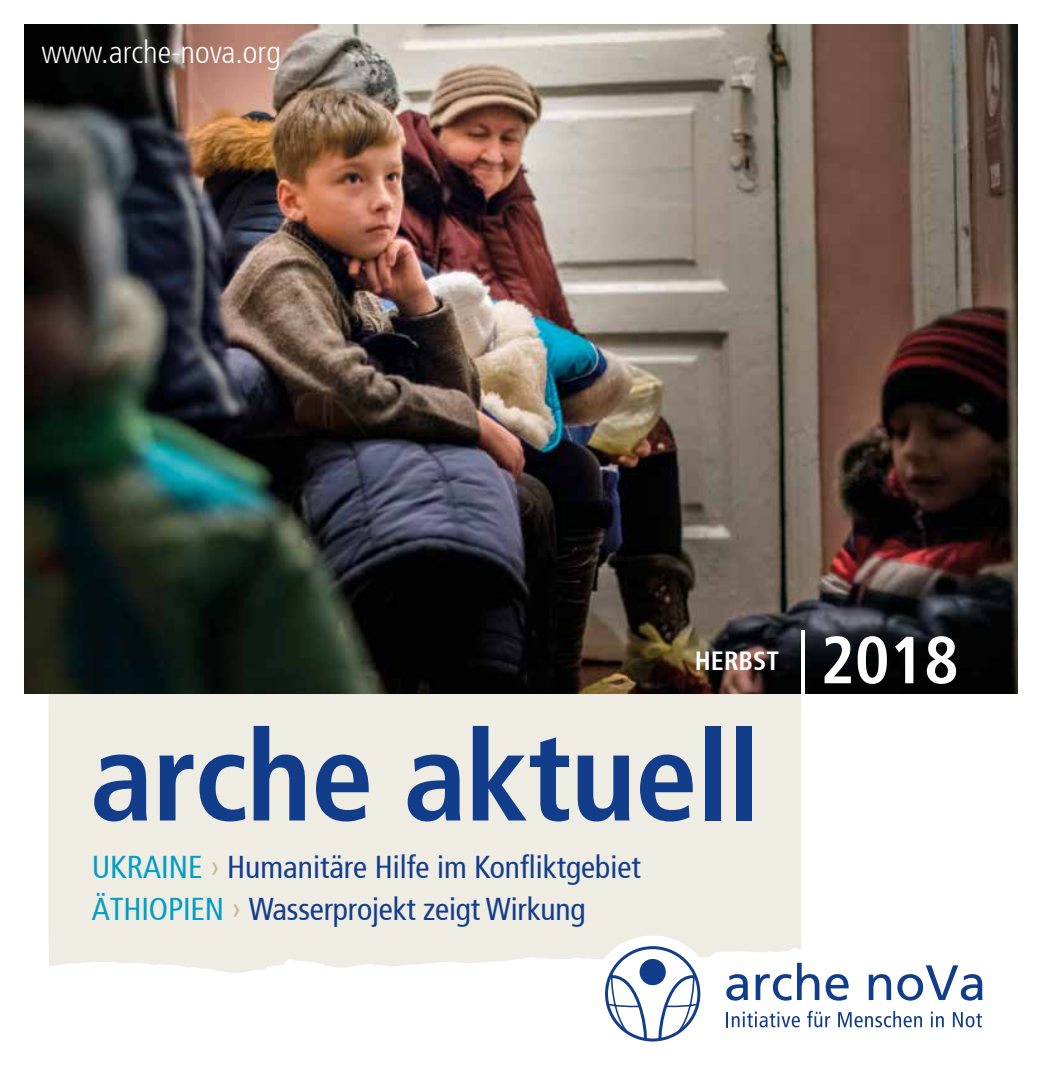
<style>
.page{position:relative;width:1042px;height:1092px;background:#fff}
.page>*{position:absolute;margin:0;border:0;box-sizing:border-box;transform-origin:0 0}
.t1{font:700 condensed 126px "Frutiger 67";letter-spacing:-.01em;color:#123d8a}
.t2{font:700 condensed 66.5px "Frutiger 67";color:#fff}
.t3{font:condensed 31.5px/42px "Frutiger 57";color:#123d8a}
.t4{font:300 condensed 31.5px "Frutiger 47";color:#fff}
.t5{font:700 condensed 26.25px "Frutiger 67";color:#fff}
.s1{color:#009dc5}
.s2{color:#ccba8d}
.s3{font-family:"Frutiger 47";font-weight:300;font-size:63px}
</style>
<div class="page">
<div style="left:48px;top:693px;width:753px;height:279px;background:#efece4"></div>
<img style="left:25px;top:25px;width:992px;height:668px">
<div style="left:589px;top:935px;width:126px;height:127px;background:#fff;border-radius:50%"></div>
<svg style="left:607px;top:965px;width:41px;height:74px"></svg>
<svg style="left:657px;top:965px;width:42px;height:74px"></svg>
<div style="left:605px;top:946px;width:95px;height:95px;border:3px solid #123d8a;border-radius:50%"></div>
<div style="left:641px;top:960px;width:23px;height:23px;background:#123d8a;border-radius:50%"></div>
<div style="left:639px;top:958px;width:27px;height:27px;border:3px solid #123d8a;border-radius:50%"></div>
<svg style="left:726px;top:1011px;width:74px;height:16px"></svg>
<svg style="left:807px;top:1010px;width:23px;height:17px"></svg>
<svg style="left:838px;top:1011px;width:84px;height:16px"></svg>
<svg style="left:931px;top:1011px;width:13px;height:16px"></svg>
<svg style="left:953px;top:1012px;width:29px;height:15px"></svg>
<svg style="left:726px;top:974px;width:22px;height:26px"></svg>
<svg style="left:755px;top:974px;width:36px;height:26px"></svg>
<svg style="left:797px;top:962px;width:22px;height:37px"></svg>
<svg style="left:825px;top:974px;width:23px;height:26px"></svg>
<svg style="left:869px;top:974px;width:22px;height:25px"></svg>
<svg style="left:897px;top:965px;width:85px;height:35px"></svg>
<p class="t4" style="left:41px;top:34px;width:241px">www.arche-nova.org</p>
<p class="t5" style="left:695px;top:645px;width:86px">HERBST</p>
<h1 class="t1" style="left:91px;top:702px;width:672px">arche aktuell</h1>
<p class="t3" style="left:92px;top:846px;width:550px"><span class="s1">UKRAINE</span> <span class="s2">›</span> Humanitäre Hilfe im Konfliktgebiet<br><span class="s1">ÄTHIOPIEN</span> <span class="s2">›</span> Wasserprojekt zeigt Wirkung</p>
<h2 class="t2" style="left:796px;top:620px;width:165px"><span class="s3">|</span> 2018</h2>
</div>
